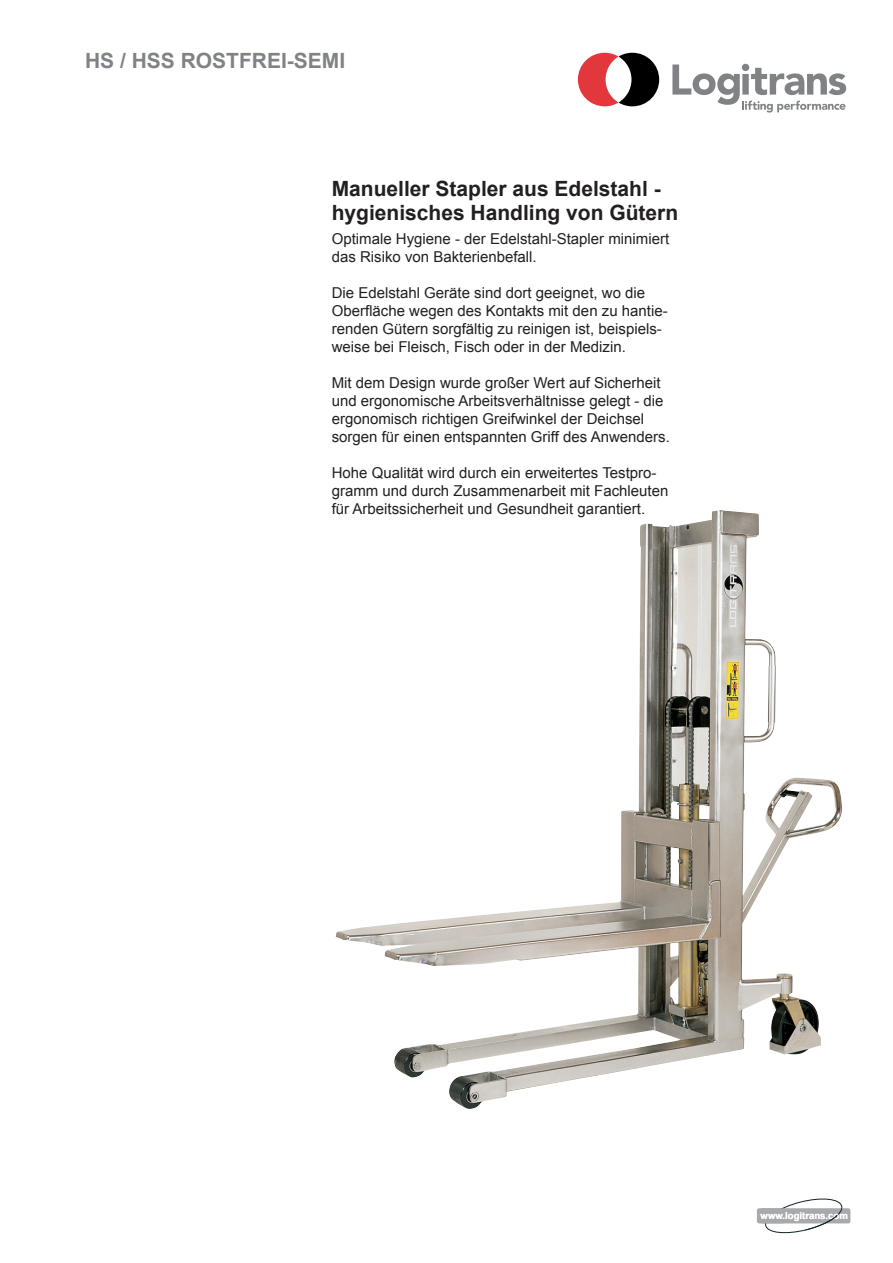
<style>
.page{position:relative;width:893px;height:1263px;background:#fff}
.page>*{position:absolute;margin:0;border:0;box-sizing:border-box;transform-origin:0 0}
.t1{font:700 21px/24px "Arial";color:#231f20}
.t2{font:700 21px "Arial";color:#808285}
.t3{font:15px/18px "Arial";color:#231f20}
.t4{font:700 9.6px "Arial";color:#fffefe}
</style>
<div class="page">
<div style="left:757px;top:1208px;width:93px;height:15px;background:#a8a9ad;border-radius:2px"></div>
<svg style="left:764px;top:1198px;width:79px;height:35px"></svg>
<svg style="left:672px;top:64px;width:174px;height:49px"></svg>
<svg style="left:578px;top:53px;width:81px;height:53px"></svg>
<img style="left:336px;top:511px;width:485px;height:598px">
<p class="t2" style="left:85px;top:47px;width:262px">HS / HSS ROSTFREI-SEMI</p>
<p class="t1" style="left:332px;top:177px;width:348px">Manueller Stapler aus Edelstahl - hygienisches Handling von Gütern</p>
<p class="t3" style="left:332px;top:230px;width:339px">Optimale Hygiene - der Edelstahl-Stapler minimiert das Risiko von Bakterienbefall.</p>
<p class="t3" style="left:332px;top:284px;width:338px">Die Edelstahl Geräte sind dort geeignet, wo die Oberfläche wegen des Kontakts mit den zu hantie&shy;renden Gütern sorgfältig zu reinigen ist, beispiels&shy;weise bei Fleisch, Fisch oder in der Medizin.</p>
<p class="t3" style="left:332px;top:374px;width:340px">Mit dem Design wurde großer Wert auf Sicherheit und ergonomische Arbeitsverhältnisse gelegt - die ergonomisch richtigen Greifwinkel der Deichsel sorgen für einen entspannten Griff des Anwenders.</p>
<p class="t3" style="left:332px;top:464px;width:338px">Hohe Qualität wird durch ein erweitertes Testpro&shy;gramm und durch Zusammenarbeit mit Fachleuten für Arbeitssicherheit und Gesundheit garantiert.</p>
<p class="t4" style="left:761px;top:1209px;width:89px">www.logitrans.com</p>
</div>
